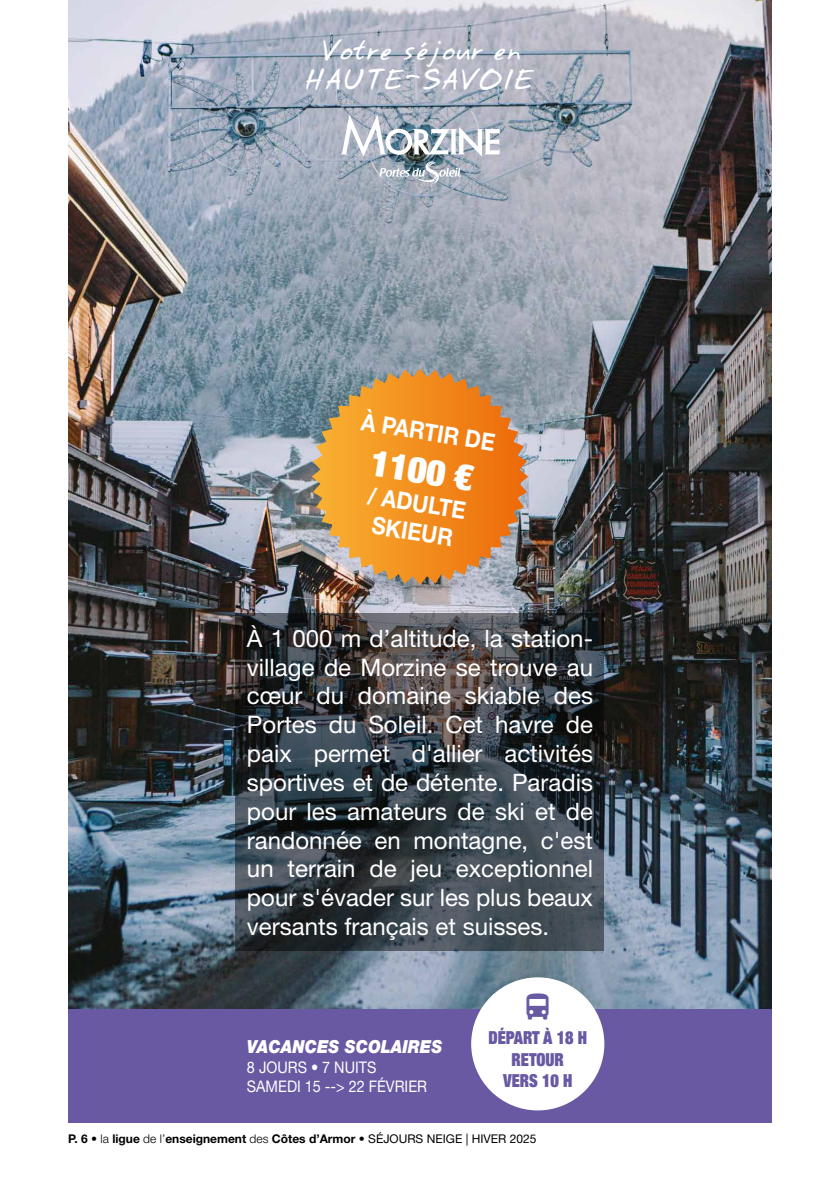
<style>
.page{position:relative;width:840px;height:1191px;background:#fff}
.page>*{position:absolute;margin:0;border:0;box-sizing:border-box;transform-origin:0 0}
.t1{font:900 condensed 36px "Helvetica Neue LT Std";color:#fff}
.t2{font:24px/28.8px "Helvetica Neue LT Std";color:#fff;text-align:justify}
.t3{font:24px/28.8px "Annifont";color:#fff;text-align:center;scale:.9 1}
.t4{font:700 24px/28.8px "Helvetica Neue LT Std";color:#fff;text-align:center;scale:.9 1}
.t5{font:900 condensed 18px/21.6px "Helvetica Neue LT Std";color:#6859a2;text-align:center;scale:.9 1}
.t6{font:italic 900 18px "Helvetica Neue LT Std";color:#fff;scale:.9 1}
.t7{font:16px/19.2px "Helvetica Neue LT Std";color:#fff;scale:.9 1}
.t8{font:700 12px "Helvetica Neue LT Std";color:#000}
.s1{font-weight:300}
.s2{font-weight:400}
</style>
<div class="page">
<img style="left:68px;top:0;width:703px;height:1009px">
<svg style="left:235px;top:613px;width:369px;height:338px;background:#353b41"></svg>
<div style="left:68px;top:1009px;width:703px;height:114px;background:#6859a2"></div>
<img style="left:294px;top:560px;width:251px;height:44px">
<svg style="left:311px;top:368px;width:217px;height:217px;background:#d48f41"></svg>
<svg style="left:340px;top:114px;width:159px;height:70px"></svg>
<div style="left:471px;top:977px;width:133px;height:133px;background:#fff;border-radius:50%"></div>
<p class="t3" style="left:304px;top:37px;width:258px">Votre séjour en<br>HAUTE-SAVOIE</p>
<p class="t4" style="left:364px;top:406px;width:151px;rotate:9deg">À PARTIR DE</p>
<h1 class="t1" style="left:374px;top:439px;width:104px;rotate:9deg">1100 €</h1>
<p class="t4" style="left:370px;top:480px;width:111px;rotate:9deg">/ ADULTE<br>SKIEUR</p>
<p class="t2" style="left:247px;top:623px;width:347px">À 1 000 m d’altitude, la station&shy;village de Morzine se trouve au cœur du domaine skiable des Portes du Soleil. Cet havre de paix permet d'allier activités sportives et de détente. Paradis pour les amateurs de ski et de randonnée en montagne, c'est un terrain de jeu exceptionnel pour s'évader sur les plus beaux versants français et suisses.</p>
<p class="t6" style="left:247px;top:1036px;width:218px">VACANCES SCOLAIRES</p>
<p class="t7" style="left:247px;top:1057px;width:201px">8 JOURS • 7 NUITS<br>SAMEDI 15 --&gt; 22 FÉVRIER</p>
<p class="t5" style="left:488px;top:1026px;width:111px">DÉPART À 18 H<br>RETOUR<br>VERS 10 H</p>
<p class="t8" style="left:68px;top:1131px;width:469px">P. 6 • <span class="s1">la</span> ligue <span class="s1">de l’</span>enseignement <span class="s1">des</span> Côtes d’Armor • <span class="s2">SÉJOURS NEIGE | HIVER 2025</span></p>
</div>
